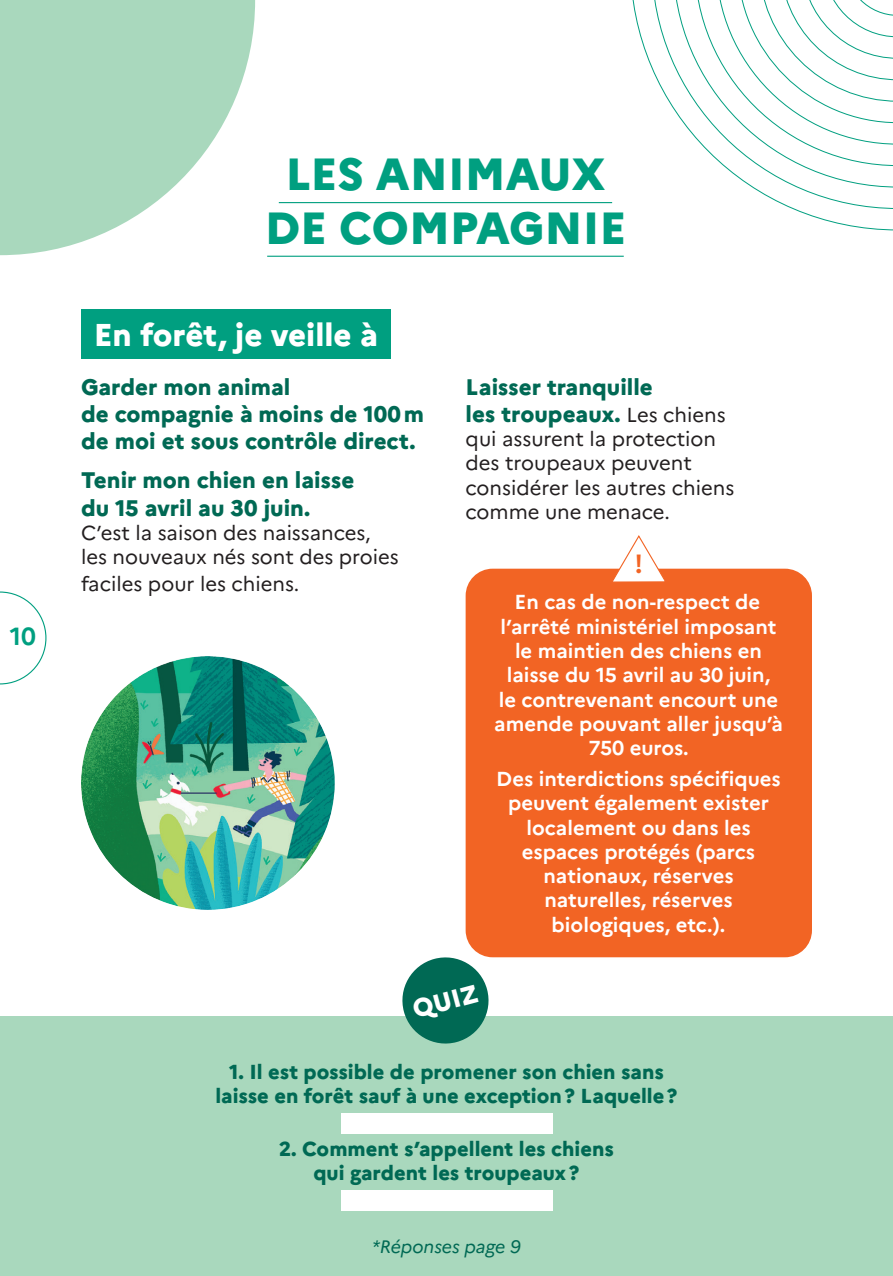
<style>
.page{position:relative;width:893px;height:1276px;background:#fff}
.page>*{position:absolute;margin:0;border:0;box-sizing:border-box;transform-origin:0 0}
.t1{font:800 45px/54px "Marianne";color:#009f80;text-align:center}
.t2{font:800 31.5px "Marianne";color:#fff}
.t3{font:700 26.32px "Marianne";color:#f26424}
.t4{font:800 25.2px "Marianne";color:#fff}
.t5{font:700 24.75px "Marianne";color:#009f80}
.t6{font:800 22.5px/27px "Marianne";color:#006954}
.t7{font:700 20.25px/24.3px "Marianne";color:#fff;text-align:center}
.t8{font:20.25px/24.3px "Marianne";color:#231f20}
.t9{font:800 20.25px/24.3px "Marianne";color:#006954;text-align:center}
.t10{font:italic 18px "Marianne";color:#006954}
.s1{font-weight:400;font-size:20.25px;color:#231f20}
</style>
<div class="page">
<div style="left:0;top:1016px;width:893px;height:260px;background:#a9d8bd"></div>
<svg style="left:632px;top:0;width:261px;height:231px"></svg>
<svg style="left:0;top:0;width:255px;height:255px;fill:#a9d8bd"></svg>
<svg style="left:0;top:0;width:1px;height:254px"></svg>
<svg style="left:0;top:591px;width:47px;height:94px"></svg>
<img style="left:81px;top:656px;width:254px;height:254px;border-radius:127px">
<hr style="left:279px;top:202px;width:333px;height:1px;background:#009f80">
<div style="left:81px;top:310px;width:309px;height:49px;background:#009f80"></div>
<svg style="left:402px;top:952px;width:91px;height:92px"></svg>
<div style="left:341px;top:1113px;width:211px;height:20px;background:#fff"></div>
<div style="left:341px;top:1190px;width:211px;height:21px;background:#fff"></div>
<hr style="left:267px;top:256px;width:357px;height:1px;background:#009f80">
<div style="left:466px;top:569px;width:346px;height:388px;background:#f26424;border-radius:27px"></div>
<svg style="left:610px;top:535px;width:58px;height:47px"></svg>
<p class="t5" style="left:10px;top:621px;width:28px">10</p>
<h1 class="t1" style="left:265px;top:147px;width:363px">LES ANIMAUX<br>DE COMPAGNIE</h1>
<h2 class="t2" style="left:94px;top:316px;width:285px">En forêt, je veille à</h2>
<p class="t6" style="left:81px;top:373px;width:345px">Garder mon animal<br>de compagnie à moins de 100m de moi et sous contrôle direct.</p>
<p class="t6" style="left:81px;top:467px;width:275px">Tenir mon chien en laisse du 15 avril au 30 juin.</p>
<p class="t8" style="left:81px;top:520px;width:319px">C’est la saison des naissances, les nouveaux nés sont des proies</p>
<p class="t8" style="left:81px;top:572px;width:220px">faciles pour les chiens.</p>
<p class="t6" style="left:466px;top:373px;width:262px">Laisser tranquille<br>les troupeaux. <span class="s1">Les chiens</span></p>
<p class="t8" style="left:466px;top:426px;width:270px">qui assurent la protection des troupeaux peuvent considérer les autres chiens comme une menace.</p>
<p class="t3" style="left:634px;top:547px;width:10px">!</p>
<p class="t7" style="left:494px;top:590px;width:290px">En cas de non-respect de l’arrêté ministériel imposant le maintien des chiens en laisse du 15 avril au 30 juin,<br>le contrevenant encourt une amende pouvant aller jusqu’à<br>750 euros.</p>
<p class="t7" style="left:496px;top:766px;width:286px">Des interdictions spécifiques peuvent également exister localement ou dans les espaces protégés (parcs nationaux, réserves naturelles, réserves biologiques, etc.).</p>
<p class="t4" style="left:409px;top:995px;width:69px;rotate:-15deg">QUIZ</p>
<p class="t9" style="left:215px;top:1059px;width:464px">1. Il est possible de promener son chien sans laisse en forêt sauf à une exception? Laquelle?</p>
<p class="t9" style="left:279px;top:1136px;width:336px">2. Comment s’appellent les chiens qui gardent les troupeaux?</p>
<p class="t10" style="left:372px;top:1235px;width:150px">*Réponses page 9</p>
</div>
